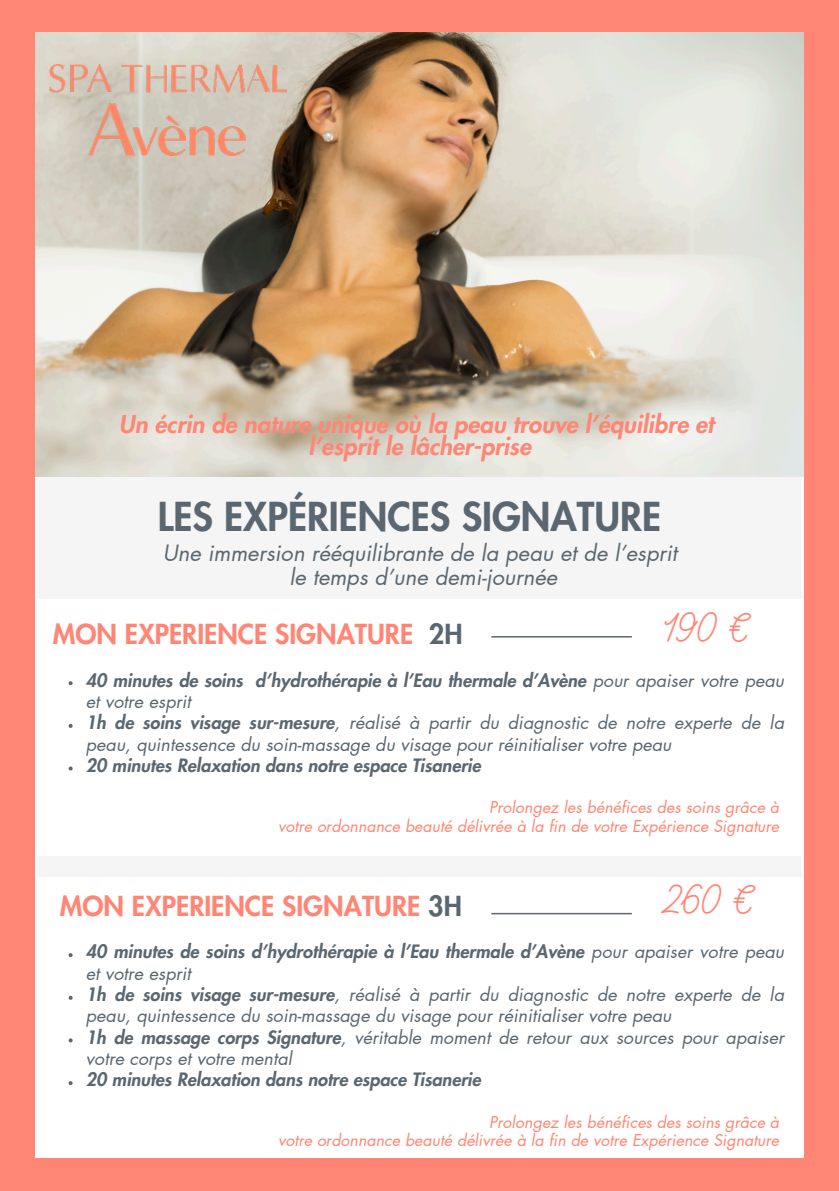
<style>
.page{position:relative;width:839px;height:1191px;background:#fff}
.page>*{position:absolute;margin:0;border:0;box-sizing:border-box;transform-origin:0 0}
.t1{font:40.6px "Nickainley";color:#ff8674}
.t2{font:800 39px "Futura LT Pro";color:#5b6770}
.t3{font:800 27px "Futura LT Pro";color:#ff8674}
.t4{font:italic 800 24px/22.4px "Futura LT Pro";color:#ff8674;text-align:center}
.t5{font:italic 22px/24px "Futura LT Pro";color:#5b6770;text-align:center}
.t6{font:italic 18px/21.4px "Futura LT Pro";color:#5b6770}
.t7{font:italic 800 18px/21.4px "Futura LT Pro";color:#5b6770}
.t8{font:italic 16px "Futura LT Pro";color:#ff8674}
.s1{color:#5b6770}
.s2{font-weight:400}
.s3{font-weight:800}
</style>
<div class="page">
<div style="left:0;top:0;width:838px;height:1191px;background:#ff8674"></div>
<div style="left:36px;top:477px;width:767px;height:400px;background:#f5f5f5"></div>
<div style="left:36px;top:599px;width:767px;height:257px;background:#fff"></div>
<div style="left:36px;top:877px;width:767px;height:281px;background:#fff"></div>
<img style="left:36px;top:32px;width:767px;height:445px">
<img style="left:50px;top:64px;width:237px;height:92px">
<svg style="left:69px;top:681px;width:4px;height:4px"></svg>
<svg style="left:69px;top:724px;width:4px;height:4px"></svg>
<svg style="left:69px;top:767px;width:4px;height:4px"></svg>
<svg style="left:69px;top:953px;width:4px;height:4px"></svg>
<svg style="left:69px;top:996px;width:4px;height:4px"></svg>
<svg style="left:69px;top:1038px;width:4px;height:4px"></svg>
<svg style="left:69px;top:1081px;width:4px;height:4px"></svg>
<hr style="left:491px;top:913px;width:141px;height:1px;background:#5b6770">
<hr style="left:491px;top:636px;width:141px;height:2px;background:#5b6770">
<p class="t4" style="left:119px;top:414px;width:596px">Un écrin de nature unique où la peau trouve l’équilibre et l’esprit le lâcher-prise</p>
<h2 class="t2" style="left:158px;top:498px;width:505px">LES EXPÉRIENCES SIGNATURE</h2>
<p class="t5" style="left:163px;top:542px;width:515px">Une immersion rééquilibrante de la peau et de l’esprit le temps d’une demi-journée</p>
<p class="t3" style="left:53px;top:621px;width:411px">MON EXPERIENCE SIGNATURE <span class="s1">2H</span></p>
<p class="t1" style="left:664px;top:601px;width:87px">190 €</p>
<h4 class="t7" style="left:86px;top:670px;width:699px">40 minutes de soins d’hydrothérapie à l’Eau thermale d’Avène <span class="s2">pour apaiser votre peau et votre esprit</span></h4>
<h1 class="t6" style="left:86px;top:713px;width:699px"><span class="s3">1h de soins visage sur-mesure</span>, réalisé à partir du diagnostic de notre experte de la peau, quintessence du soin-massage du visage pour réinitialiser votre peau</h1>
<h5 class="t7" style="left:86px;top:755px;width:396px">20 minutes Relaxation dans notre espace Tisanerie</h5>
<h3 class="t8" style="left:489px;top:800px;width:291px">Prolongez les bénéfices des soins grâce à</h3>
<p class="t8" style="left:278px;top:819px;width:502px">votre ordonnance beauté délivrée à la fin de votre Expérience Signature</p>
<p class="t3" style="left:60px;top:893px;width:403px">MON EXPERIENCE SIGNATURE <span class="s1">3H</span></p>
<p class="t1" style="left:664px;top:874px;width:91px">260 €</p>
<p class="t7" style="left:86px;top:942px;width:699px">40 minutes de soins d’hydrothérapie à l’Eau thermale d’Avène <span class="s2">pour apaiser votre peau et votre esprit</span></p>
<h3 class="t6" style="left:86px;top:985px;width:699px"><span class="s3">1h de soins visage sur-mesure</span>, réalisé à partir du diagnostic de notre experte de la peau, quintessence du soin-massage du visage pour réinitialiser votre peau</h3>
<p class="t6" style="left:86px;top:1027px;width:699px"><span class="s3">1h de massage corps Signature</span>, véritable moment de retour aux sources pour apaiser votre corps et votre mental</p>
<h2 class="t7" style="left:86px;top:1070px;width:396px">20 minutes Relaxation dans notre espace Tisanerie</h2>
<p class="t8" style="left:489px;top:1115px;width:291px">Prolongez les bénéfices des soins grâce à</p>
<p class="t8" style="left:278px;top:1133px;width:502px">votre ordonnance beauté délivrée à la fin de votre Expérience Signature</p>
</div>
